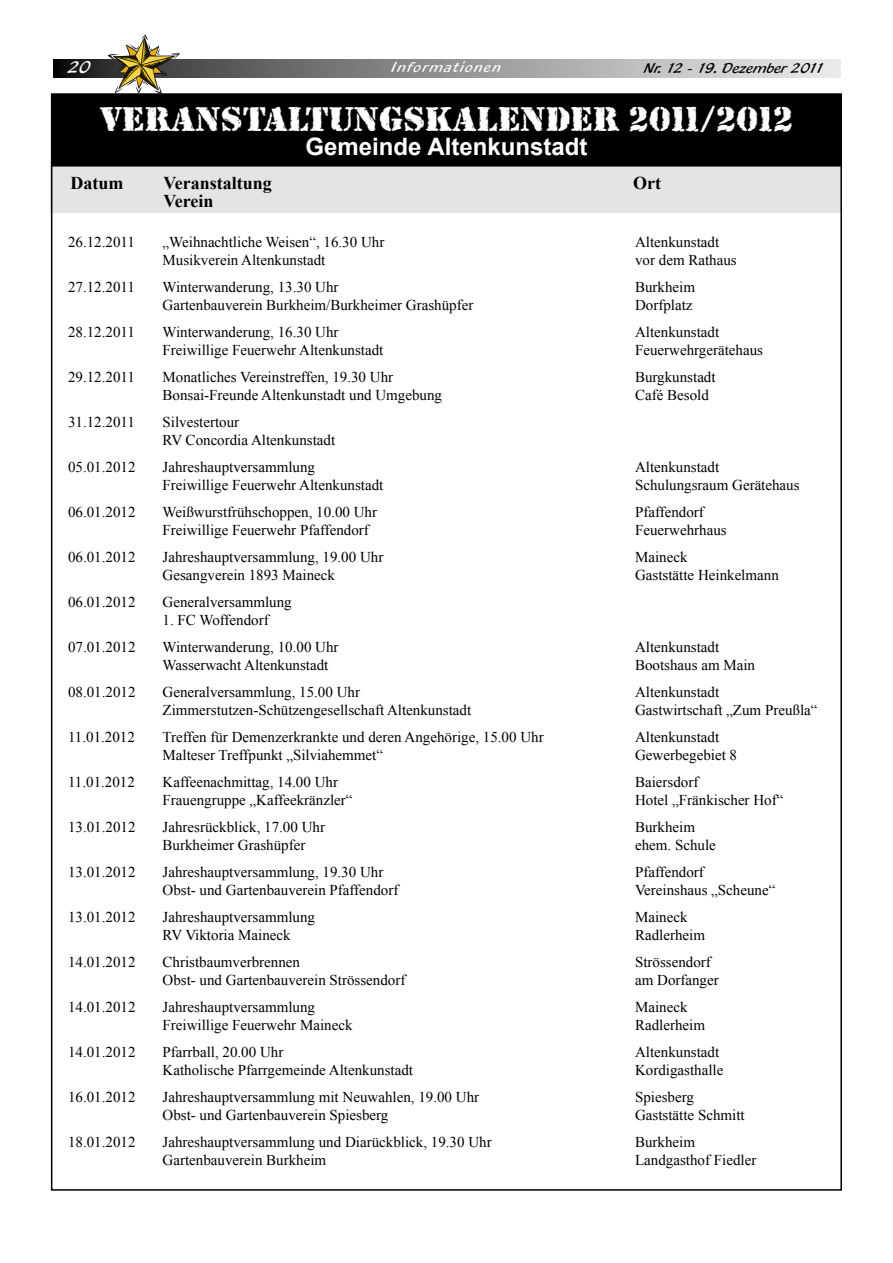
<style>
.page{position:relative;width:893px;height:1263px;background:#fff}
.page>*{position:absolute;margin:0;border:0;box-sizing:border-box;transform-origin:0 0}
.t1{font:36px "Rubber Stamp Let Plain";color:#fff}
.t2{font:700 24px "Arial";color:#fff}
.t3{font:700 18px "Times New Roman";color:#000}
.t4{font:18px "Blacklight D";color:#fff}
.t5{font:15px/18px "Times New Roman";color:#000}
.t6{font:15px "Blacklight D";color:#000}
.t7{font:15px "Blacklight D";letter-spacing:.095em;color:#fff}
</style>
<div class="page">
<svg style="left:53px;top:59px;width:788px;height:18px;background:#949496"></svg>
<svg style="left:108px;top:34px;width:72px;height:60px"></svg>
<div style="left:51px;top:161px;width:791px;height:52px;background:#e3e4e5"></div>
<div style="left:52px;top:94px;width:789px;height:72px;background:#000"></div>
<div style="left:51px;top:94px;width:791px;height:73px;border:2px solid #000"></div>
<p class="t4" style="left:68px;top:56px;width:25px">20</p>
<p class="t7" style="left:392px;top:58px;width:111px">Informationen</p>
<p class="t6" style="left:644px;top:59px;width:182px">Nr. 12 - 19. Dezember 2011</p>
<h1 class="t1" style="left:100px;top:99px;width:694px">VERANSTALTUNGSKALENDER 2011/2012</h1>
<h2 class="t2" style="left:306px;top:131px;width:283px">Gemeinde Altenkunstadt</h2>
<p class="t3" style="left:70px;top:170px;width:54px">Datum</p>
<p class="t3" style="left:163px;top:170px;width:110px">Veranstaltung</p>
<p class="t3" style="left:633px;top:170px;width:29px">Ort</p>
<p class="t3" style="left:163px;top:188px;width:52px">Verein</p>
<p class="t5" style="left:68px;top:233px;width:68px">26.12.2011</p>
<p class="t5" style="left:163px;top:233px;width:223px">„Weihnachtliche Weisen“, 16.30 Uhr</p>
<p class="t5" style="left:635px;top:233px;width:86px">Altenkunstadt</p>
<p class="t5" style="left:163px;top:251px;width:164px">Musikverein Altenkunstadt</p>
<p class="t5" style="left:635px;top:251px;width:103px">vor dem Rathaus</p>
<p class="t5" style="left:68px;top:278px;width:68px">27.12.2011</p>
<p class="t5" style="left:163px;top:278px;width:178px">Winterwanderung, 13.30 Uhr</p>
<p class="t5" style="left:635px;top:278px;width:61px">Burkheim</p>
<p class="t5" style="left:163px;top:296px;width:312px">Gartenbauverein Burkheim/Burkheimer Grashüpfer</p>
<p class="t5" style="left:635px;top:296px;width:59px">Dorfplatz</p>
<p class="t5" style="left:68px;top:323px;width:68px">28.12.2011</p>
<p class="t5" style="left:163px;top:323px;width:178px">Winterwanderung, 16.30 Uhr</p>
<p class="t5" style="left:635px;top:323px;width:86px">Altenkunstadt</p>
<p class="t5" style="left:163px;top:341px;width:222px">Freiwillige Feuerwehr Altenkunstadt</p>
<p class="t5" style="left:635px;top:341px;width:130px">Feuerwehrgerätehaus</p>
<p class="t5" style="left:68px;top:368px;width:68px">29.12.2011</p>
<p class="t5" style="left:163px;top:368px;width:232px">Monatliches Vereinstreffen, 19.30 Uhr</p>
<p class="t5" style="left:635px;top:368px;width:82px">Burgkunstadt</p>
<p class="t5" style="left:163px;top:386px;width:281px">Bonsai-Freunde Altenkunstadt und Umgebung</p>
<p class="t5" style="left:635px;top:386px;width:75px">Café Besold</p>
<p class="t5" style="left:68px;top:413px;width:68px">31.12.2011</p>
<p class="t5" style="left:163px;top:413px;width:174px">Silvestertour<br>RV Concordia Altenkunstadt</p>
<p class="t5" style="left:68px;top:458px;width:69px">05.01.2012</p>
<p class="t5" style="left:163px;top:458px;width:154px">Jahreshauptversammlung</p>
<p class="t5" style="left:635px;top:458px;width:86px">Altenkunstadt</p>
<p class="t5" style="left:163px;top:476px;width:222px">Freiwillige Feuerwehr Altenkunstadt</p>
<p class="t5" style="left:635px;top:476px;width:166px">Schulungsraum Gerätehaus</p>
<p class="t5" style="left:68px;top:503px;width:69px">06.01.2012</p>
<p class="t5" style="left:163px;top:503px;width:216px">Weißwurstfrühschoppen, 10.00 Uhr</p>
<p class="t5" style="left:635px;top:503px;width:70px">Pfaffendorf</p>
<p class="t5" style="left:163px;top:521px;width:208px">Freiwillige Feuerwehr Pfaffendorf</p>
<p class="t5" style="left:635px;top:521px;width:93px">Feuerwehrhaus</p>
<p class="t5" style="left:68px;top:548px;width:69px">06.01.2012</p>
<p class="t5" style="left:163px;top:548px;width:222px">Jahreshauptversammlung, 19.00 Uhr</p>
<p class="t5" style="left:635px;top:548px;width:54px">Maineck</p>
<p class="t5" style="left:163px;top:566px;width:174px">Gesangverein 1893 Maineck</p>
<p class="t5" style="left:635px;top:566px;width:145px">Gaststätte Heinkelmann</p>
<p class="t5" style="left:68px;top:593px;width:69px">06.01.2012</p>
<p class="t5" style="left:163px;top:593px;width:131px">Generalversammlung</p>
<p class="t5" style="left:163px;top:611px;width:108px">1. FC Woffendorf</p>
<p class="t5" style="left:68px;top:638px;width:69px">07.01.2012</p>
<p class="t5" style="left:163px;top:638px;width:178px">Winterwanderung, 10.00 Uhr</p>
<p class="t5" style="left:635px;top:638px;width:86px">Altenkunstadt</p>
<p class="t5" style="left:163px;top:656px;width:167px">Wasserwacht Altenkunstadt</p>
<p class="t5" style="left:635px;top:656px;width:121px">Bootshaus am Main</p>
<p class="t5" style="left:68px;top:683px;width:69px">08.01.2012</p>
<p class="t5" style="left:163px;top:683px;width:199px">Generalversammlung, 15.00 Uhr</p>
<p class="t5" style="left:635px;top:683px;width:86px">Altenkunstadt</p>
<p class="t5" style="left:163px;top:701px;width:310px">Zimmerstutzen-Schützengesellschaft Altenkunstadt</p>
<p class="t5" style="left:635px;top:701px;width:184px">Gastwirtschaft „Zum Preußla“</p>
<p class="t5" style="left:68px;top:728px;width:68px">11.01.2012</p>
<p class="t5" style="left:163px;top:728px;width:383px">Treffen für Demenzerkrankte und deren Angehörige, 15.00 Uhr</p>
<p class="t5" style="left:635px;top:728px;width:86px">Altenkunstadt</p>
<p class="t5" style="left:163px;top:746px;width:222px">Malteser Treffpunkt „Silviahemmet“</p>
<p class="t5" style="left:635px;top:746px;width:104px">Gewerbegebiet 8</p>
<p class="t5" style="left:68px;top:773px;width:68px">11.01.2012</p>
<p class="t5" style="left:163px;top:773px;width:177px">Kaffeenachmittag, 14.00 Uhr</p>
<p class="t5" style="left:635px;top:773px;width:65px">Baiersdorf</p>
<p class="t5" style="left:163px;top:791px;width:192px">Frauengruppe „Kaffeekränzler“</p>
<p class="t5" style="left:635px;top:791px;width:150px">Hotel „Fränkischer Hof“</p>
<p class="t5" style="left:68px;top:818px;width:69px">13.01.2012</p>
<p class="t5" style="left:163px;top:818px;width:164px">Jahresrückblick, 17.00 Uhr</p>
<p class="t5" style="left:635px;top:818px;width:61px">Burkheim</p>
<p class="t5" style="left:163px;top:836px;width:144px">Burkheimer Grashüpfer</p>
<p class="t5" style="left:635px;top:836px;width:82px">ehem. Schule</p>
<p class="t5" style="left:68px;top:863px;width:69px">13.01.2012</p>
<p class="t5" style="left:163px;top:863px;width:222px">Jahreshauptversammlung, 19.30 Uhr</p>
<p class="t5" style="left:635px;top:863px;width:70px">Pfaffendorf</p>
<p class="t5" style="left:163px;top:881px;width:237px">Obst- und Gartenbauverein Pfaffendorf</p>
<p class="t5" style="left:635px;top:881px;width:142px">Vereinshaus „Scheune“</p>
<p class="t5" style="left:68px;top:908px;width:69px">13.01.2012</p>
<p class="t5" style="left:163px;top:908px;width:154px">Jahreshauptversammlung</p>
<p class="t5" style="left:635px;top:908px;width:54px">Maineck</p>
<p class="t5" style="left:163px;top:926px;width:130px">RV Viktoria Maineck</p>
<p class="t5" style="left:635px;top:926px;width:71px">Radlerheim</p>
<p class="t5" style="left:68px;top:953px;width:69px">14.01.2012</p>
<p class="t5" style="left:163px;top:953px;width:139px">Christbaumverbrennen</p>
<p class="t5" style="left:635px;top:953px;width:77px">Strössendorf</p>
<p class="t5" style="left:163px;top:971px;width:244px">Obst- und Gartenbauverein Strössendorf</p>
<p class="t5" style="left:635px;top:971px;width:85px">am Dorfanger</p>
<p class="t5" style="left:68px;top:998px;width:69px">14.01.2012</p>
<p class="t5" style="left:163px;top:998px;width:154px">Jahreshauptversammlung</p>
<p class="t5" style="left:635px;top:998px;width:54px">Maineck</p>
<p class="t5" style="left:163px;top:1016px;width:191px">Freiwillige Feuerwehr Maineck</p>
<p class="t5" style="left:635px;top:1016px;width:71px">Radlerheim</p>
<p class="t5" style="left:68px;top:1043px;width:69px">14.01.2012</p>
<p class="t5" style="left:163px;top:1043px;width:122px">Pfarrball, 20.00 Uhr</p>
<p class="t5" style="left:635px;top:1043px;width:86px">Altenkunstadt</p>
<p class="t5" style="left:163px;top:1061px;width:252px">Katholische Pfarrgemeinde Altenkunstadt</p>
<p class="t5" style="left:635px;top:1061px;width:90px">Kordigasthalle</p>
<p class="t5" style="left:68px;top:1088px;width:69px">16.01.2012</p>
<p class="t5" style="left:163px;top:1088px;width:318px">Jahreshauptversammlung mit Neuwahlen, 19.00 Uhr</p>
<p class="t5" style="left:635px;top:1088px;width:60px">Spiesberg</p>
<p class="t5" style="left:163px;top:1106px;width:227px">Obst- und Gartenbauverein Spiesberg</p>
<p class="t5" style="left:635px;top:1106px;width:111px">Gaststätte Schmitt</p>
<p class="t5" style="left:68px;top:1133px;width:69px">18.01.2012</p>
<p class="t5" style="left:163px;top:1133px;width:331px">Jahreshauptversammlung und Diarückblick, 19.30 Uhr</p>
<p class="t5" style="left:635px;top:1133px;width:61px">Burkheim</p>
<p class="t5" style="left:163px;top:1151px;width:165px">Gartenbauverein Burkheim</p>
<p class="t5" style="left:635px;top:1151px;width:123px">Landgasthof Fiedler</p>
</div>
